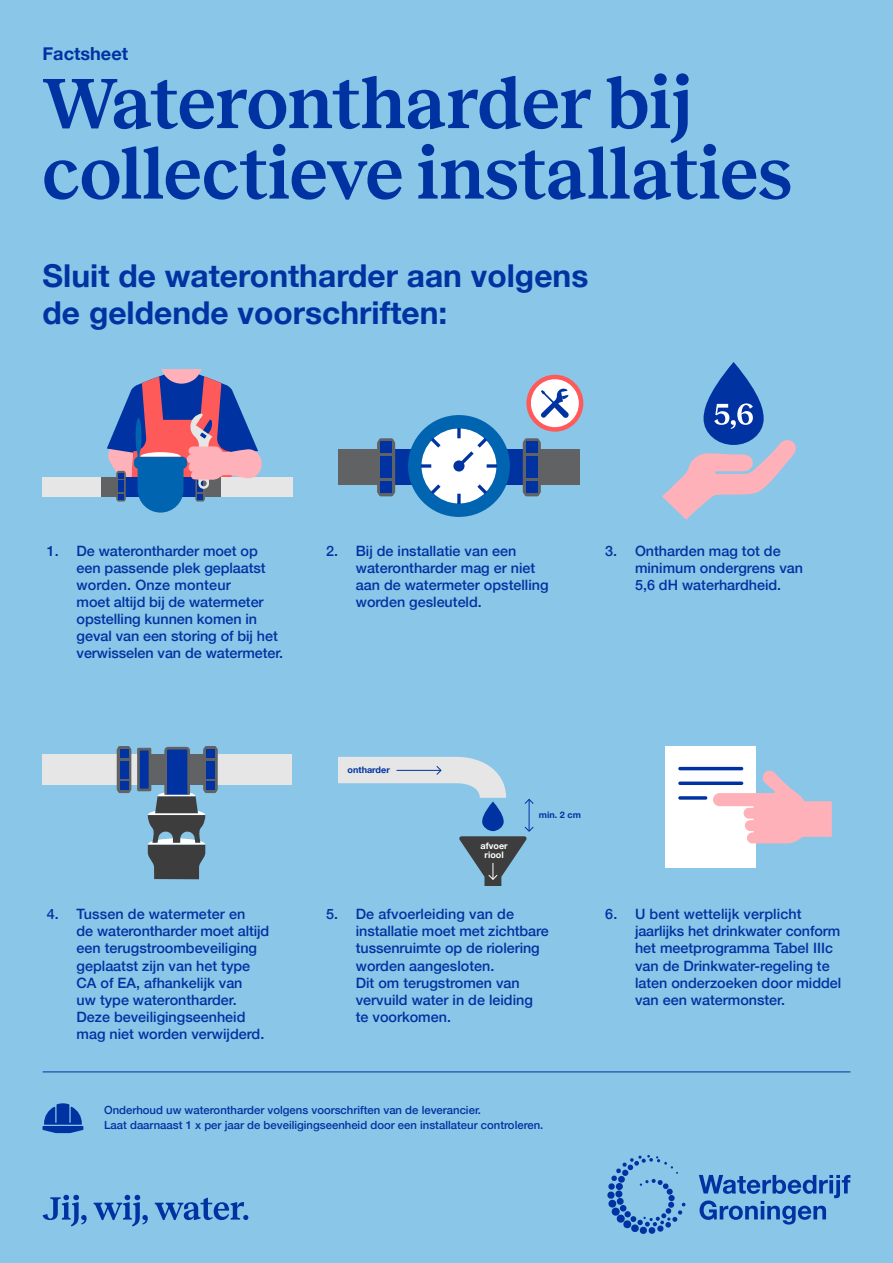
<style>
.page{position:relative;width:893px;height:1263px;background:#8ac6e8}
.page>*{position:absolute;margin:0;border:0;box-sizing:border-box;transform-origin:0 0}
.t1{font:600 73.5px/70.5px "Reckless";color:#0033a1}
.t2{font:700 31.5px/37.8px "Helvetica Neue";color:#0033a1}
.t3{font:700 18px "Helvetica Neue";color:#0033a1}
.t4{font:500 14.25px/17.1px "Helvetica Neue";color:#0033a1}
.t5{font:500 11.25px/14.2px "Helvetica Neue";color:#0033a1}
.t6{font:700 9px "Helvetica Neue";color:#0033a1}
.t7{font:700 9px/8.7px "Helvetica Neue";color:#fff;text-align:center}
</style>
<div class="page">
<div style="left:43px;top:477px;width:73px;height:19px;background:#e5e6e5"></div>
<div style="left:215px;top:477px;width:77px;height:19px;background:#e5e6e5"></div>
<div style="left:101px;top:477px;width:16px;height:19px;background:#616264"></div>
<svg style="left:107px;top:369px;width:155px;height:144px"></svg>
<div style="left:666px;top:746px;width:90px;height:122px;background:#fff"></div>
<hr style="left:678px;top:767px;width:65px;height:3px;background:#0033a1;border-radius:2px">
<svg style="left:678px;top:781px;width:65px;height:4px"></svg>
<svg style="left:678px;top:796px;width:29px;height:4px"></svg>
<svg style="left:713px;top:770px;width:119px;height:73px"></svg>
<svg style="left:43px;top:1195px;width:205px;height:31px"></svg>
<svg style="left:699px;top:1175px;width:151px;height:49px"></svg>
<svg style="left:607px;top:1155px;width:79px;height:79px"></svg>
<hr style="left:43px;top:1071px;width:807px;height:1px;background:#0033a1">
<svg style="left:43px;top:1103px;width:40px;height:30px"></svg>
<div style="left:43px;top:754px;width:74px;height:31px;background:#e5e6e5"></div>
<svg style="left:131px;top:754px;width:6px;height:31px"></svg>
<div style="left:218px;top:754px;width:74px;height:31px;background:#e5e6e5"></div>
<div style="left:137px;top:748px;width:14px;height:43px;background:#0033a1;border:3px solid #616264"></div>
<svg style="left:117px;top:746px;width:14px;height:47px"></svg>
<div style="left:120px;top:761px;width:9px;height:17px;background:#0033a1"></div>
<div style="left:120px;top:749px;width:9px;height:9px;background:#0033a1"></div>
<div style="left:120px;top:781px;width:9px;height:9px;background:#0033a1"></div>
<svg style="left:148px;top:746px;width:70px;height:133px"></svg>
<svg style="left:662px;top:362px;width:134px;height:158px"></svg>
<div style="left:364px;top:450px;width:190px;height:35px;background:#0033a1"></div>
<div style="left:408px;top:415px;width:102px;height:102px;background:#0064b0;border-radius:50%"></div>
<svg style="left:418px;top:425px;width:82px;height:82px"></svg>
<div style="left:338px;top:450px;width:43px;height:35px;background:#616264"></div>
<svg style="left:377px;top:438px;width:18px;height:58px"></svg>
<div style="left:381px;top:456px;width:11px;height:22px;background:#0033a1"></div>
<div style="left:381px;top:442px;width:11px;height:11px;background:#0033a1"></div>
<div style="left:381px;top:482px;width:11px;height:11px;background:#0033a1"></div>
<div style="left:537px;top:450px;width:43px;height:35px;background:#616264"></div>
<svg style="left:523px;top:438px;width:18px;height:58px"></svg>
<div style="left:526px;top:456px;width:11px;height:22px;background:#0033a1"></div>
<div style="left:526px;top:442px;width:11px;height:11px;background:#0033a1"></div>
<div style="left:526px;top:482px;width:11px;height:11px;background:#0033a1"></div>
<svg style="left:529px;top:377px;width:52px;height:52px"></svg>
<div style="left:526px;top:375px;width:57px;height:57px;border:4px solid #ff5a5a;border-radius:50%"></div>
<svg style="left:541px;top:389px;width:28px;height:29px"></svg>
<svg style="left:338px;top:757px;width:196px;height:129px"></svg>
<hr style="left:396px;top:770px;width:45px;height:1px;background:#0033a1">
<p class="t3" style="left:43px;top:40px;width:87px">Factsheet</p>
<h1 class="t1" style="left:43px;top:62px;width:751px">Waterontharder bij collectieve installaties</h1>
<h2 class="t2" style="left:43px;top:257px;width:547px">Sluit de waterontharder aan volgens de geldende voorschriften:</h2>
<p class="t4" style="left:77px;top:541px;width:208px;text-indent:-30px">1. De waterontharder moet op een passende plek geplaatst worden. Onze monteur<br>moet altijd bij de watermeter opstelling kunnen komen in geval van een storing of bij het verwisselen van de watermeter.</p>
<p class="t4" style="left:356px;top:541px;width:194px;text-indent:-30px">2. Bij de installatie van een waterontharder mag er niet aan de watermeter opstelling worden gesleuteld.</p>
<p class="t4" style="left:635px;top:541px;width:169px;text-indent:-30px">3. Ontharden mag tot de minimum ondergrens van<br>5,6 dH waterhardheid.</p>
<p class="t6" style="left:348px;top:763px;width:44px">ontharder</p>
<p class="t7" style="left:481px;top:841px;width:29px">afvoer riool</p>
<p class="t6" style="left:539px;top:807px;width:43px">min. 2 cm</p>
<p class="t4" style="left:77px;top:904px;width:194px;text-indent:-30px">4. Tussen de watermeter en<br>de waterontharder moet altijd een terugstroombeveiliging geplaatst zijn van het type<br>CA of EA, afhankelijk van<br>uw type waterontharder.<br>Deze beveiligingseenheid mag niet worden verwijderd.</p>
<p class="t4" style="left:356px;top:904px;width:195px;text-indent:-30px">5. De afvoerleiding van de installatie moet met zichtbare tussenruimte op de riolering worden aangesloten.<br>Dit om terugstromen van vervuild water in de leiding te voorkomen.</p>
<p class="t4" style="left:635px;top:904px;width:208px;text-indent:-30px">6. U bent wettelijk verplicht jaarlijks het drinkwater conform het meetprogramma Tabel IIIc van de Drinkwater-regeling te laten onderzoeken door middel van een watermonster.</p>
<p class="t5" style="left:104px;top:1102px;width:441px">Onderhoud uw waterontharder volgens voorschriften van de leverancier.<br>Laat daarnaast 1 x per jaar de beveiligingseenheid door een installateur controleren.</p>
</div>
